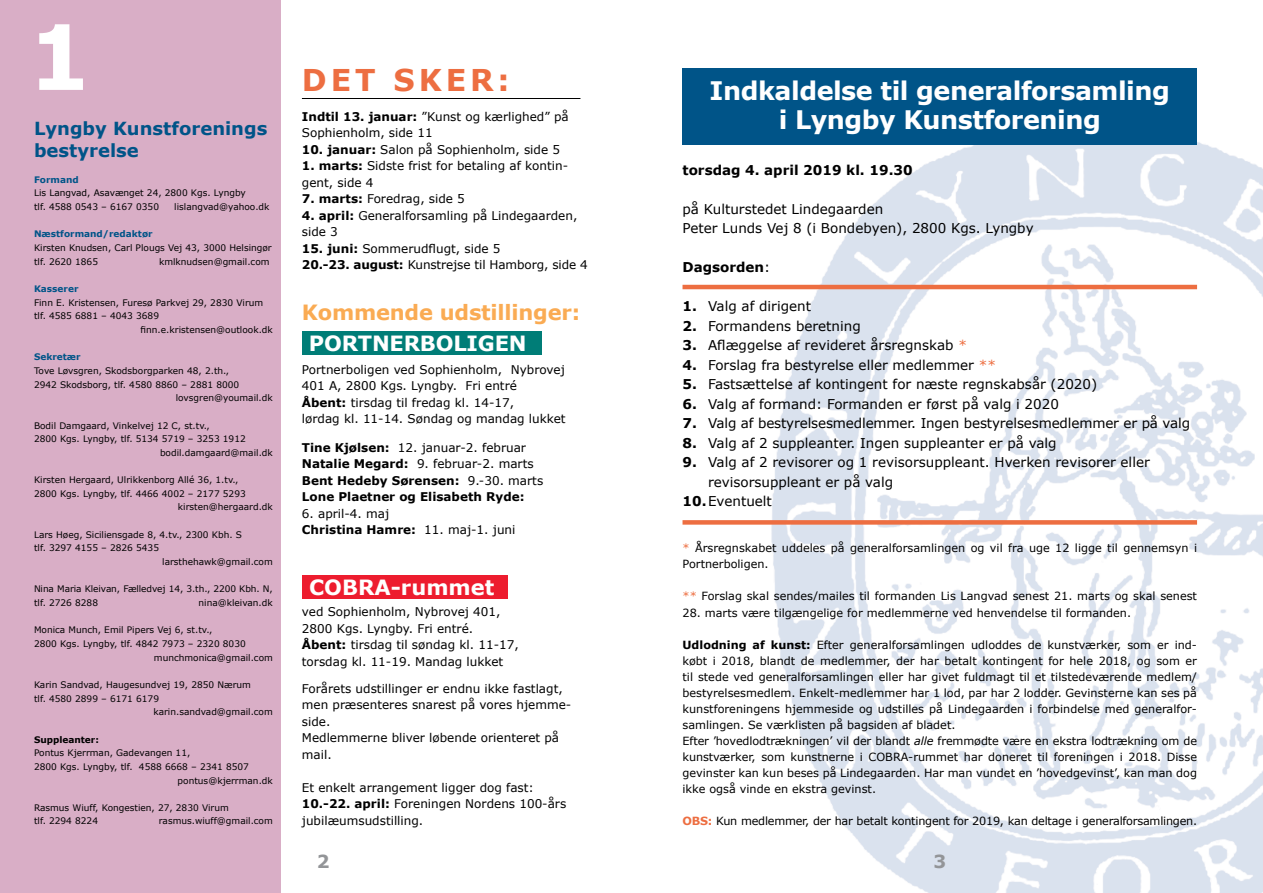
<style>
.page{position:relative;width:1263px;height:893px;background:#fff}
.page>*{position:absolute;margin:0;border:0;box-sizing:border-box;transform-origin:0 0}
.t1{font:700 90px "Verdana";color:#fff}
.t2{font:700 30px "Verdana";letter-spacing:.13em;color:#ed6e41}
.t3{font:700 25.5px/28.5px "Verdana";letter-spacing:-.02em;color:#fff;text-align:center}
.t4{font:700 21px "Verdana";letter-spacing:-.01em;color:#fff}
.t5{font:700 21px "Verdana";letter-spacing:-.01em;color:#faab53}
.t6{font:700 18px/21.6px "Verdana";color:#005488}
.t7{font:700 18px "Verdana";color:#939598}
.t8{font:13.5px/19.5px "Verdana";color:#000}
.t9{font:700 13.5px "Verdana";color:#000}
.t10{font:12px/16.5px "Verdana";color:#000}
.t11{font:700 12px/16.5px "Verdana";color:#000}
.t12{font:11.25px/16px "Verdana";color:#000}
.t13{font:11.25px "Verdana";letter-spacing:-.02em;color:#000}
.t14{font:9px/13.6px "Verdana";color:#000}
.t15{font:700 9px "Verdana";color:#005488}
.t16{font:700 9px "Verdana";color:#000}
.s1{font-weight:700}
.s2{font-weight:400}
.s3{color:#ed6e41}
.s4{font-style:italic}
.s5{font-weight:700;color:#ed6e41}
</style>
<div class="page">
<div style="left:0;top:0;width:281px;height:893px;background:#d9aec6"></div>
<div style="left:302px;top:576px;width:206px;height:23px;background:#ed1c2e"></div>
<div style="left:302px;top:331px;width:239px;height:24px;background:#007d77"></div>
<hr style="left:302px;top:98px;width:278px;height:1px;background:#000">
<img style="left:767px;top:142px;width:496px;height:751px">
<div style="left:682px;top:68px;width:515px;height:77px;background:#005488"></div>
<hr style="left:682px;top:285px;width:515px;height:4px;background:#ed6e41">
<div style="left:682px;top:520px;width:515px;height:5px;background:#ed6e41"></div>
<h1 class="t1" style="left:28px;top:-1px;width:65px">1</h1>
<h3 class="t6" style="left:34px;top:118px;width:235px">Lyngby Kunstforenings bestyrelse</h3>
<p class="t15" style="left:34px;top:174px;width:46px">Formand</p>
<p class="t14" style="left:34px;top:186px;width:213px">Lis Langvad, Asavænget 24, 2800 Kgs. Lyngby tlf. 4588 0543 – 6167 0350</p>
<p class="t14" style="left:174px;top:200px;width:97px">lislangvad@yahoo.dk</p>
<p class="t15" style="left:34px;top:228px;width:120px">Næstformand/redaktør</p>
<p class="t14" style="left:34px;top:241px;width:239px">Kirsten Knudsen, Carl Plougs Vej 43, 3000 Helsingør tlf. 2620 1865</p>
<p class="t14" style="left:159px;top:255px;width:112px">kmlknudsen@gmail.com</p>
<p class="t15" style="left:34px;top:283px;width:46px">Kasserer</p>
<p class="t14" style="left:34px;top:296px;width:231px">Finn E. Kristensen, Furesø Parkvej 29, 2830 Virum</p>
<p class="t14" style="left:34px;top:309px;width:127px">tlf. 4585 6881 – 4043 3689</p>
<p class="t14" style="left:141px;top:323px;width:134px">finn.e.kristensen@outlook.dk</p>
<p class="t15" style="left:34px;top:351px;width:48px">Sekretær</p>
<p class="t14" style="left:34px;top:364px;width:197px">Tove Løvsgren, Skodsborgparken 48, 2.th.,</p>
<p class="t14" style="left:34px;top:378px;width:207px">2942 Skodsborg, tlf. 4580 8860 – 2881 8000</p>
<p class="t14" style="left:176px;top:391px;width:99px">lovsgren@youmail.dk</p>
<p class="t14" style="left:34px;top:419px;width:177px">Bodil Damgaard, Vinkelvej 12 C, st.tv.,</p>
<p class="t14" style="left:34px;top:432px;width:213px">2800 Kgs. Lyngby, tlf. 5134 5719 – 3253 1912</p>
<p class="t14" style="left:160px;top:446px;width:114px">bodil.damgaard@mail.dk</p>
<p class="t14" style="left:34px;top:473px;width:206px">Kirsten Hergaard, Ulrikkenborg Allé 36, 1.tv.,</p>
<p class="t14" style="left:34px;top:487px;width:213px">2800 Kgs. Lyngby, tlf. 4466 4002 – 2177 5293</p>
<p class="t14" style="left:178px;top:500px;width:96px">kirsten@hergaard.dk</p>
<p class="t14" style="left:34px;top:528px;width:209px">Lars Høeg, Siciliensgade 8, 4.tv., 2300 Kbh. S</p>
<p class="t14" style="left:34px;top:541px;width:127px">tlf. 3297 4155 – 2826 5435</p>
<p class="t14" style="left:162px;top:555px;width:112px">larsthehawk@gmail.com</p>
<p class="t14" style="left:34px;top:582px;width:240px">Nina Maria Kleivan, Fælledvej 14, 3.th., 2200 Kbh. N, tlf. 2726 8288</p>
<p class="t14" style="left:198px;top:596px;width:76px">nina@kleivan.dk</p>
<p class="t14" style="left:34px;top:623px;width:180px">Monica Munch, Emil Pipers Vej 6, st.tv.,</p>
<p class="t14" style="left:34px;top:637px;width:213px">2800 Kgs. Lyngby, tlf. 4842 7973 – 2320 8030</p>
<p class="t14" style="left:154px;top:651px;width:120px">munchmonica@gmail.com</p>
<p class="t14" style="left:34px;top:678px;width:218px">Karin Sandvad, Haugesundvej 19, 2850 Nærum</p>
<p class="t14" style="left:34px;top:692px;width:127px">tlf. 4580 2899 – 6171 6179</p>
<p class="t14" style="left:153px;top:705px;width:121px">karin.sandvad@gmail.com</p>
<p class="t16" style="left:34px;top:733px;width:67px">Suppleanter:</p>
<p class="t14" style="left:34px;top:746px;width:158px">Pontus Kjerrman, Gadevangen 11,</p>
<p class="t14" style="left:34px;top:760px;width:216px">2800 Kgs. Lyngby, tlf. 4588 6668 – 2341 8507</p>
<p class="t14" style="left:178px;top:773px;width:97px">pontus@kjerrman.dk</p>
<p class="t14" style="left:34px;top:801px;width:196px">Rasmus Wiuff, Kongestien, 27, 2830 Virum tlf. 2294 8224</p>
<p class="t14" style="left:159px;top:814px;width:115px">rasmus.wiuff@gmail.com</p>
<h2 class="t2" style="left:302px;top:61px;width:209px">DET SKER:</h2>
<h3 class="t10" style="left:302px;top:109px;width:268px"><span class="s1">Indtil 13. januar:</span> ”Kunst og kærlighed” på<br>Sophienholm, side 11</h3>
<h3 class="t10" style="left:302px;top:142px;width:260px"><span class="s1">10. januar:</span> Salon på Sophienholm, side 5</h3>
<h3 class="t10" style="left:302px;top:158px;width:268px"><span class="s1">1. marts:</span> Sidste frist for betaling af kontin&shy;gent, side 4</h3>
<h3 class="t10" style="left:302px;top:191px;width:165px"><span class="s1">7. marts:</span> Foredrag, side 5</h3>
<h3 class="t10" style="left:302px;top:208px;width:277px"><span class="s1">4. april:</span> Generalforsamling på Lindegaarden, side 3</h3>
<h3 class="t10" style="left:302px;top:241px;width:287px"><span class="s1">15. juni:</span> Sommerudflugt, side 5<br><span class="s1">20.-23. august:</span> Kunstrejse til Hamborg, side 4</h3>
<h3 class="t5" style="left:302px;top:298px;width:280px">Kommende udstillinger:</h3>
<h3 class="t4" style="left:309px;top:330px;width:219px">PORTNERBOLIGEN</h3>
<h3 class="t10" style="left:302px;top:361px;width:265px">Portnerboligen ved Sophienholm, Nybrovej 401 A, 2800 Kgs. Lyngby. Fri entré<br><span class="s1">Åbent:</span> tirsdag til fredag kl. 14-17,<br>lørdag kl. 11-14. Søndag og mandag lukket</h3>
<h3 class="t11" style="left:302px;top:439px;width:243px">Tine Kjølsen: <span class="s2">12. januar-2. februar </span>Natalie Megard: <span class="s2">9. februar-2. marts </span>Bent Hedeby Sørensen: <span class="s2">9.-30. marts </span>Lone Plaetner og Elisabeth Ryde:</h3>
<h3 class="t10" style="left:302px;top:505px;width:215px">6. april-4. maj<br><span class="s1">Christina Hamre:</span> 11. maj-1. juni</h3>
<h3 class="t4" style="left:309px;top:574px;width:187px">COBRA-rummet</h3>
<h3 class="t10" style="left:302px;top:604px;width:218px">ved Sophienholm, Nybrovej 401,<br>2800 Kgs. Lyngby. Fri entré.<br><span class="s1">Åbent:</span> tirsdag til søndag kl. 11-17, torsdag kl. 11-19. Mandag lukket</h3>
<h3 class="t10" style="left:302px;top:680px;width:271px">Forårets udstillinger er endnu ikke fastlagt, men præsenteres snarest på vores hjemme&shy;side.<br>Medlemmerne bliver løbende orienteret på mail.</h3>
<h3 class="t10" style="left:302px;top:779px;width:266px">Et enkelt arrangement ligger dog fast:<br><span class="s1">10.-22. april:</span> Foreningen Nordens 100-års jubilæumsudstilling.</h3>
<h3 class="t7" style="left:317px;top:850px;width:14px">2</h3>
<h3 class="t3" style="left:710px;top:77px;width:462px">Indkaldelse til generalforsamling i Lyngby Kunstforening</h3>
<h3 class="t9" style="left:682px;top:161px;width:232px">torsdag 4. april 2019 kl. 19.30</h3>
<h3 class="t8" style="left:682px;top:199px;width:353px">på Kulturstedet Lindegaarden<br>Peter Lunds Vej 8 (i Bondebyen), 2800 Kgs. Lyngby</h3>
<h3 class="t9" style="left:682px;top:259px;width:89px">Dagsorden<span class="s2">:</span></h3>
<h3 class="t8" style="left:682px;top:297px;width:130px"><span class="s1">1.</span> Valg af dirigent</h3>
<h3 class="t8" style="left:682px;top:316px;width:180px"><span class="s1">2.</span> Formandens beretning</h3>
<h3 class="t8" style="left:682px;top:336px;width:286px"><span class="s1">3.</span> Aflæggelse af revideret årsregnskab <span class="s3">*</span></h3>
<h3 class="t8" style="left:682px;top:355px;width:315px"><span class="s1">4.</span> Forslag fra bestyrelse eller medlemmer <span class="s3">**</span></h3>
<h3 class="t8" style="left:682px;top:375px;width:416px"><span class="s1">5.</span> Fastsættelse af kontingent for næste regnskabsår (2020)</h3>
<h3 class="t8" style="left:682px;top:394px;width:378px"><span class="s1">6.</span> Valg af formand: Formanden er først på valg i 2020</h3>
<h3 class="t8" style="left:682px;top:414px;width:509px"><span class="s1">7.</span> Valg af bestyrelsesmedlemmer. Ingen bestyrelsesmedlemmer er på valg</h3>
<h3 class="t8" style="left:682px;top:433px;width:376px"><span class="s1">8.</span> Valg af 2 suppleanter. Ingen suppleanter er på valg</h3>
<h3 class="t8" style="left:682px;top:453px;width:469px"><span class="s1">9.</span> Valg af 2 revisorer og 1 revisorsuppleant. Hverken revisorer eller</h3>
<h3 class="t8" style="left:708px;top:472px;width:187px">revisorsuppleant er på valg</h3>
<h3 class="t8" style="left:682px;top:492px;width:91px"><span class="s1">10.</span>Eventuelt</h3>
<p class="t12" style="left:682px;top:540px;width:516px"><span class="s3">*</span> Årsregnskabet uddeles på generalforsamlingen og vil fra uge 12 ligge til gennemsyn i<br>Portnerboligen.</p>
<p class="t12" style="left:682px;top:588px;width:516px"><span class="s3">**</span> Forslag skal sendes/mailes til formanden Lis Langvad senest 21. marts og skal senest</p>
<p class="t12" style="left:682px;top:605px;width:450px">28. marts være tilgængelige for medlemmerne ved henvendelse til formanden.</p>
<p class="t12" style="left:682px;top:637px;width:516px"><span class="s1">Udlodning af kunst:</span> Efter generalforsamlingen udloddes de kunstværker, som er ind&shy;købt i 2018, blandt de medlemmer, der har betalt kontingent for hele 2018, og som er til stede ved generalforsamlingen eller har givet fuldmagt til et tilstedeværende medlem/ bestyrelsesmedlem. Enkelt-medlemmer har 1 lod, par har 2 lodder. Gevinsterne kan ses på kunstforeningens hjemmeside og udstilles på Lindegaarden i forbindelse med generalfor&shy;samlingen. Se værklisten på bagsiden af bladet.<br>Efter ’hovedlodtrækningen’ vil der blandt <span class="s4">alle</span> fremmødte være en ekstra lodtrækning om de kunstværker, som kunstnerne i COBRA-rummet har doneret til foreningen i 2018. Disse gevinster kan kun beses på Lindegaarden. Har man vundet en ’hovedgevinst’, kan man dog ikke også vinde en ekstra gevinst.</p>
<p class="t13" style="left:682px;top:814px;width:516px"><span class="s5">OBS:</span> Kun medlemmer, der har betalt kontingent for 2019, kan deltage i generalforsamlingen.</p>
<h3 class="t7" style="left:933px;top:850px;width:14px">3</h3>
</div>
